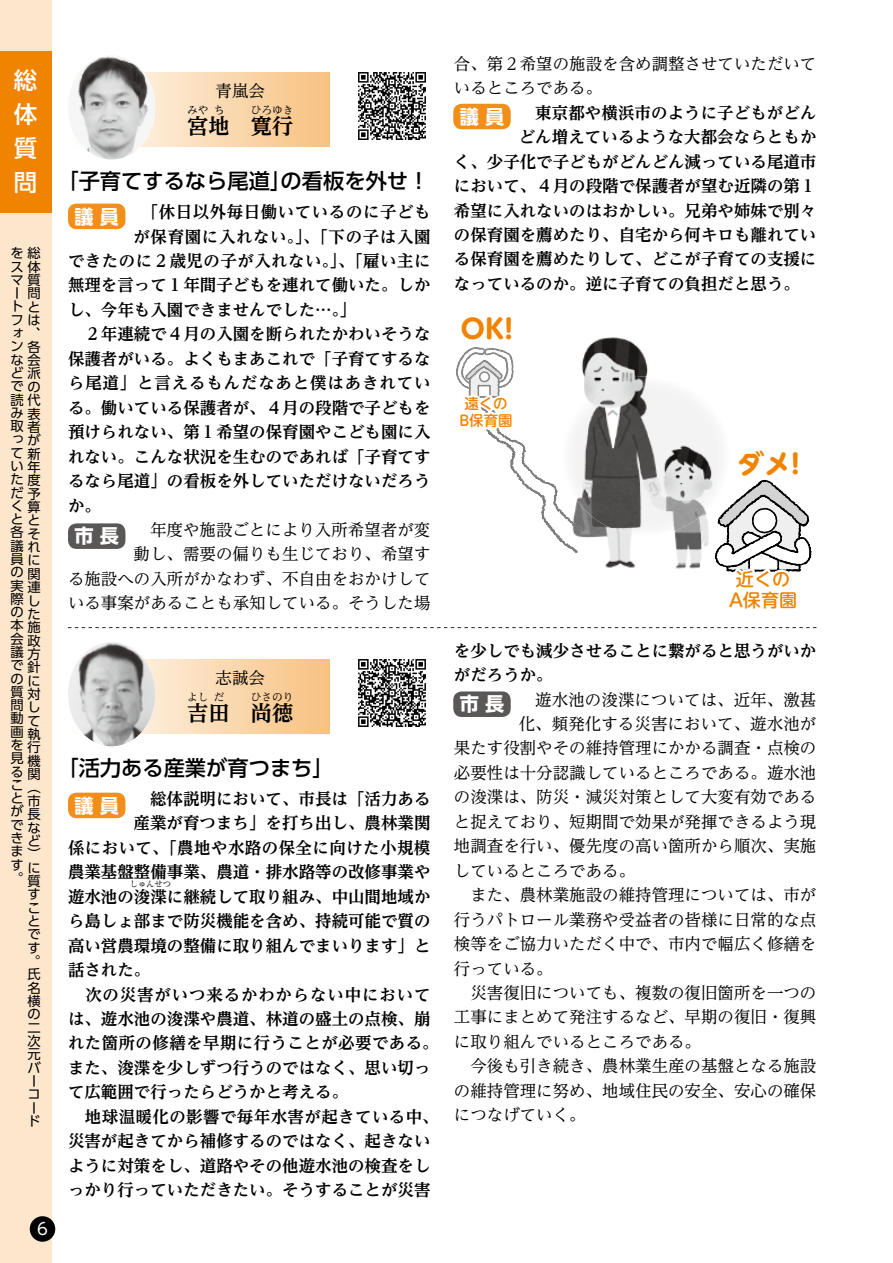
<style>
.page{position:relative;width:893px;height:1263px;background:#fff}
.page>*{position:absolute;margin:0;border:0;box-sizing:border-box;transform-origin:0 0}
.t1{font:700 26.55px "UD Shin M Go Pr 6 N";color:#f08300}
.t2{font:500 23.4px/34.2px "UD Shin Go Pr 6 N";color:#fff;text-align:justify}
.t3{font:500 21.3px "UD Shin Go Pr 6 N";color:#000}
.t4{font:700 21.3px "UD Reimin Pr 6 N";color:#000}
.t5{font:700 19.2px "UD Shin Go Pr 6 N";color:#fff}
.t6{font:500 18px/21.3px "UD Shin M Go Pr 6 N";color:#f08300;text-align:center}
.t7{font:700 16.5px/24.5px "UD Reimin Pr 6 N";color:#000}
.t8{font:16.5px/24.5px "UD Reimin Pr 6 N";color:#000;text-align:right}
.t9{font:700 16.5px "UD Reimin Pr 6 N";letter-spacing:.03em;color:#000}
.t10{font:700 16.5px "UD Reimin Pr 6 N";letter-spacing:.05em;color:#000}
.t11{font:700 16.5px "UD Reimin Pr 6 N";letter-spacing:.04em;color:#000}
.t12{font:700 16.5px "UD Reimin Pr 6 N";letter-spacing:.035em;color:#000}
.t13{font:16.5px "UD Shin Go Pr 6 N";color:#fff}
.t14{font:500 14.4px/17px "UD Shin M Go Pr 6 N";color:#f08300;text-align:center}
.t15{font:13.35px/13.4px "UD Shin Go Pr 6 N";color:#000}
.t16{font:700 10.65px "UD Reimin Pr 6 N";color:#000}
.t17{font:700 8.25px "UD Reimin Pr 6 N";color:#000}
</style>
<div class="page">
<div style="left:0;top:0;width:51px;height:1263px;background:#fce6cc"></div>
<div style="left:0;top:51px;width:51px;height:162px;background:#f08300"></div>
<div style="left:30px;top:1216px;width:25px;height:26px;background:#000;border-radius:50%"></div>
<svg style="left:68px;top:627px;width:748px;height:1px"></svg>
<img style="left:358px;top:72px;width:68px;height:68px">
<img style="left:358px;top:659px;width:68px;height:68px">
<div style="left:68px;top:204px;width:57px;height:25px;background:#f18f1a;border-radius:9px"></div>
<div style="left:68px;top:793px;width:57px;height:25px;background:#f18f1a;border-radius:9px"></div>
<div style="left:453px;top:104px;width:58px;height:25px;background:#f18f1a;border-radius:9px"></div>
<div style="left:453px;top:691px;width:58px;height:26px;background:#5a5757;border-radius:9px"></div>
<div style="left:68px;top:523px;width:57px;height:26px;background:#5a5757;border-radius:9px"></div>
<svg style="left:155px;top:72px;width:175px;height:75px;background:#f9d5aa"></svg>
<svg style="left:155px;top:659px;width:175px;height:74px;background:#f9d5aa"></svg>
<img style="left:78px;top:56px;width:77px;height:103px">
<img style="left:68px;top:642px;width:87px;height:104px">
<img style="left:719px;top:446px;width:1px;height:20px">
<img style="left:590px;top:376px;width:128px;height:159px">
<svg style="left:456px;top:347px;width:134px;height:206px"></svg>
<svg style="left:715px;top:480px;width:96px;height:92px"></svg>
<h2 class="t2" style="left:14px;top:62px;width:25px">総体質問</h2>
<p class="t15" style="left:10px;top:246px;width:32px">を総ス体マ質ー<br>トとフはォ、ン各な会ど派での読代み表取者っがて新い年た度だ予く算とと各そ議<br>員<br>の<br>実<br>際<br>の<br>本<br>会<br>議<br>で<br>の<br>質<br>問<br>動<br>画<br>を<br>見<br>る<br>こ<br>と<br>が<br>で<br>き<br>ま<br>す<br>。</p>
<p class="t15" style="left:27px;top:286px;width:14px">問</p>
<p class="t15" style="left:27px;top:540px;width:15px">れに関連した施政方針に対して執行機関（市長など）に質すことです。氏名横の二次元バーコード</p>
<p class="t13" style="left:37px;top:1215px;width:12px">6</p>
<p class="t8" style="left:216px;top:78px;width:51px">青嵐会</p>
<p class="t4" style="left:187px;top:108px;width:44px">宮地</p>
<p class="t16" style="left:187px;top:101px;width:23px">みや</p>
<p class="t16" style="left:214px;top:101px;width:12px">ち</p>
<p class="t16" style="left:251px;top:101px;width:44px">ひろゆき</p>
<p class="t4" style="left:251px;top:108px;width:44px">寛行</p>
<p class="t3" style="left:57px;top:163px;width:374px">「子育てするなら尾道」の看板を外せ！</p>
<p class="t12" style="left:134px;top:198px;width:299px">　「休日以外毎日働いているのに子ども</p>
<p class="t11" style="left:134px;top:223px;width:299px">が保育園に入れない。」、「下の子は入園</p>
<p class="t9" style="left:68px;top:247px;width:364px">できたのに２歳児の子が入れない。」、「雇い主に</p>
<p class="t7" style="left:68px;top:273px;width:364px">無理を言って１年間子どもを連れて働いた。しか</p>
<p class="t7" style="left:68px;top:297px;width:290px">し、今年も入園できませんでした…。」</p>
<p class="t7" style="left:68px;top:322px;width:364px">　２年連続で４月の入園を断られたかわいそうな</p>
<p class="t7" style="left:68px;top:346px;width:364px">保護者がいる。よくもまあこれで「子育てするな</p>
<p class="t10" style="left:68px;top:369px;width:364px">ら尾道」と言えるもんだなあと僕はあきれてい</p>
<p class="t7" style="left:68px;top:395px;width:364px">る。働いている保護者が、４月の段階で子どもを</p>
<p class="t7" style="left:68px;top:419px;width:364px">預けられない、第１希望の保育園やこども園に入</p>
<p class="t7" style="left:68px;top:444px;width:364px">れない。こんな状況を生むのであれば「子育てす</p>
<p class="t7" style="left:68px;top:468px;width:364px">るなら尾道」の看板を外していただけないだろう</p>
<p class="t7" style="left:68px;top:493px;width:34px">か。</p>
<p class="t8" style="left:68px;top:517px;width:364px">　年度や施設ごとにより入所希望者が変<br>動し、需要の偏りも生じており、希望す<br>る施設への入所がかなわず、不自由をおかけしている事案があることも承知している。そうした場</p>
<p class="t5" style="left:74px;top:201px;width:46px">議 員</p>
<p class="t5" style="left:74px;top:520px;width:46px">市 長</p>
<p class="t8" style="left:216px;top:665px;width:51px">志誠会</p>
<p class="t4" style="left:187px;top:695px;width:44px">吉田</p>
<p class="t16" style="left:187px;top:688px;width:23px">よし</p>
<p class="t16" style="left:214px;top:688px;width:12px">だ</p>
<p class="t16" style="left:251px;top:688px;width:44px">ひさのり</p>
<p class="t4" style="left:251px;top:695px;width:44px">尚徳</p>
<p class="t3" style="left:57px;top:751px;width:278px">「活力ある産業が育つまち」</p>
<p class="t7" style="left:68px;top:786px;width:364px;text-align:right">　総体説明において、市長は「活力ある<br>産業が育つまち」を打ち出し、農林業関<br>係において、「農地や水路の保全に向けた小規模農業基盤整備事業、農道・排水路等の改修事業や遊水池の浚渫に継続して取り組み、中山間地域か</p>
<p class="t5" style="left:74px;top:790px;width:46px">議 員</p>
<p class="t17" style="left:130px;top:877px;width:43px">しゅんせつ</p>
<p class="t7" style="left:68px;top:908px;width:372px">ら島しょ部まで防災機能を含め、持続可能で質の高い営農環境の整備に取り組んでまいります」と話された。<br>　次の災害がいつ来るかわからない中においては、遊水池の浚渫や農道、林道の盛土の点検、崩れた箇所の修繕を早期に行うことが必要である。また、浚渫を少しずつ行うのではなく、思い切って広範囲で行ったらどうかと考える。<br>　地球温暖化の影響で毎年水害が起きている中、災害が起きてから補修するのではなく、起きないように対策をし、道路やその他遊水池の検査をしっかり行っていただきたい。そうすることが災害</p>
<p class="t8" style="left:454px;top:51px;width:364px;text-align:left">合、第２希望の施設を含め調整させていただいているところである。</p>
<p class="t7" style="left:519px;top:100px;width:299px">　東京都や横浜市のように子どもがどん</p>
<p class="t7" style="left:519px;top:124px;width:299px">どん増えているような大都会ならともか</p>
<p class="t7" style="left:454px;top:149px;width:364px">く、少子化で子どもがどんどん減っている尾道市</p>
<p class="t7" style="left:454px;top:173px;width:364px">において、４月の段階で保護者が望む近隣の第１</p>
<p class="t7" style="left:454px;top:198px;width:364px">希望に入れないのはおかしい。兄弟や姉妹で別々</p>
<p class="t7" style="left:454px;top:222px;width:364px">の保育園を薦めたり、自宅から何キロも離れてい</p>
<p class="t7" style="left:454px;top:247px;width:364px">る保育園を薦めたりして、どこが子育ての支援に</p>
<p class="t7" style="left:454px;top:271px;width:348px">なっているのか。逆に子育ての負担だと思う。</p>
<p class="t5" style="left:460px;top:101px;width:46px">議 員</p>
<h1 class="t1" style="left:460px;top:306px;width:54px">OK!</h1>
<p class="t14" style="left:459px;top:394px;width:55px">遠くの<br>B保育園</p>
<h1 class="t1" style="left:738px;top:441px;width:64px">ダメ!</h1>
<p class="t6" style="left:729px;top:567px;width:70px">近くの<br>A保育園</p>
<p class="t7" style="left:454px;top:638px;width:364px">を少しでも減少させることに繋がると思うがいかがだろうか。</p>
<p class="t8" style="left:519px;top:687px;width:299px">　遊水池の浚渫については、近年、激甚</p>
<p class="t8" style="left:519px;top:711px;width:299px">化、頻発化する災害において、遊水池が</p>
<p class="t8" style="left:454px;top:735px;width:364px">果たす役割やその維持管理にかかる調査・点検の</p>
<p class="t8" style="left:454px;top:760px;width:364px">必要性は十分認識しているところである。遊水池</p>
<p class="t8" style="left:454px;top:784px;width:364px">の浚渫は、防災・減災対策として大変有効である</p>
<p class="t8" style="left:454px;top:809px;width:364px">と捉えており、短期間で効果が発揮できるよう現</p>
<p class="t8" style="left:454px;top:833px;width:364px">地調査を行い、優先度の高い箇所から順次、実施</p>
<p class="t8" style="left:454px;top:858px;width:183px">しているところである。</p>
<p class="t8" style="left:454px;top:882px;width:364px">　また、農林業施設の維持管理については、市が</p>
<p class="t8" style="left:454px;top:907px;width:364px">行うパトロール業務や受益者の皆様に日常的な点</p>
<p class="t8" style="left:454px;top:931px;width:364px">検等をご協力いただく中で、市内で幅広く修繕を</p>
<p class="t8" style="left:454px;top:955px;width:100px">行っている。</p>
<p class="t8" style="left:454px;top:980px;width:364px">　災害復旧についても、複数の復旧箇所を一つの</p>
<p class="t8" style="left:454px;top:1004px;width:364px">工事にまとめて発注するなど、早期の復旧・復興</p>
<p class="t8" style="left:454px;top:1029px;width:249px">に取り組んでいるところである。</p>
<p class="t8" style="left:454px;top:1053px;width:364px">　今後も引き続き、農林業生産の基盤となる施設</p>
<p class="t8" style="left:454px;top:1078px;width:364px">の維持管理に努め、地域住民の安全、安心の確保</p>
<p class="t8" style="left:454px;top:1102px;width:133px">につなげていく。</p>
<p class="t5" style="left:460px;top:688px;width:46px">市 長</p>
</div>
